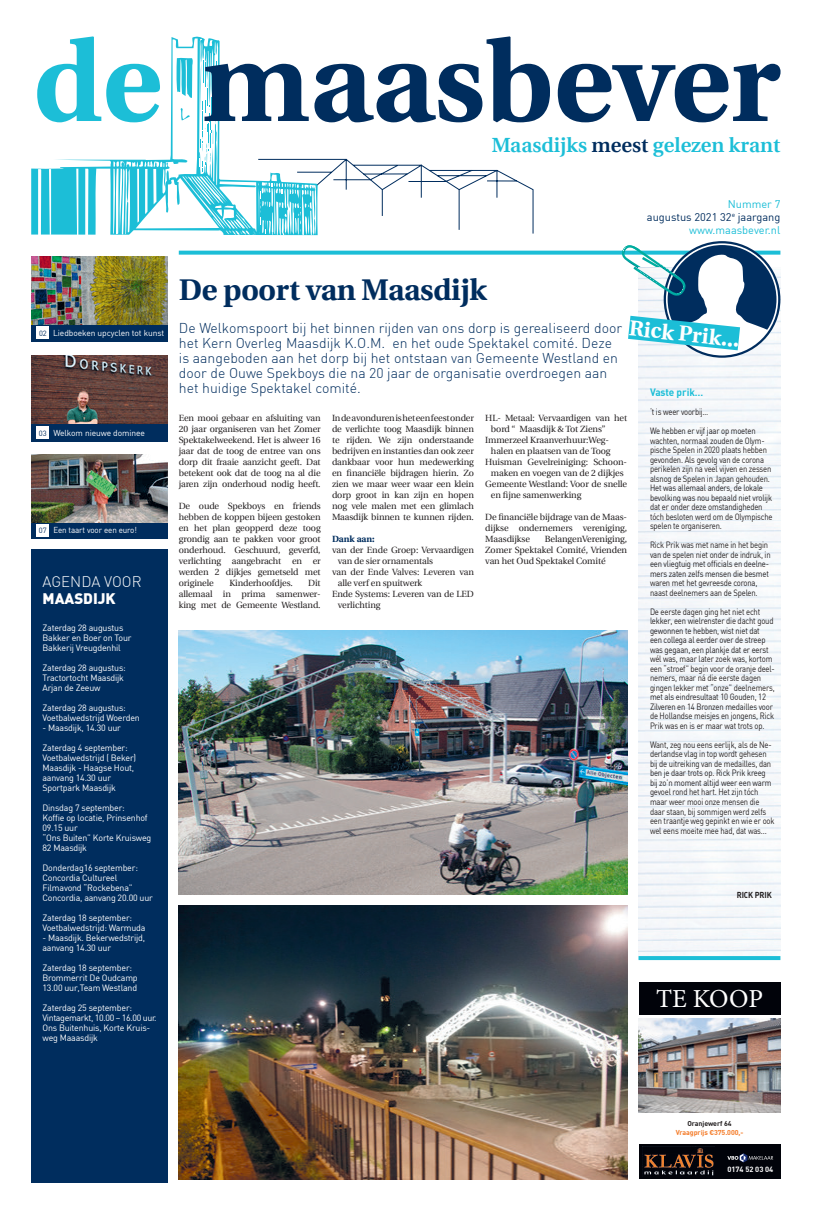
<style>
.page{position:relative;width:823px;height:1219px;background:#fff}
.page>*{position:absolute;margin:0;border:0;box-sizing:border-box;transform-origin:0 0}
.t1{font:700 114px "Utopia";color:#002d5e}
.t2{font:700 30px "Utopia";letter-spacing:-.01em;color:#002d5e}
.t3{font:26px "Minion Pro";letter-spacing:-.005em;color:#fff}
.t4{font:700 21.7px "Utopia";color:#fff}
.t5{font:600 20.5px "Utopia";color:#1cbed7}
.t6{font:300 15px "DIN";color:#fff}
.t7{font:900 15px "DIN";color:#fff}
.t8{font:300 14px/15px "DIN";color:#002d5e}
.t9{font:11px/13px "DIN";color:#1cbed7;text-align:right}
.t10{font:700 10.5px "DIN";letter-spacing:-.005em;color:#1cbed7;scale:.95 1}
.t11{font:9px/11px "Utopia";letter-spacing:-.01em;color:#231f20;text-align:justify}
.t12{font:9px/9.5px "DIN";letter-spacing:-.02em;color:#231f20;scale:.85 1}
.t13{font:9px/10px "DIN";letter-spacing:-.02em;color:#fff}
.t14{font:700 9px "Utopia";color:#002d5e}
.t15{font:8.5px "DIN";letter-spacing:-.01em;color:#fff}
.t16{font:8.5px "DIN";letter-spacing:-.01em;color:#fff;scale:.94 1}
.t17{font:700 8.5px "DIN";letter-spacing:-.01em;color:#231f20;scale:.9 1}
.t18{font:700 7.5px "DIN";color:#fff}
.t19{font:700 7px "DIN";letter-spacing:-.01em;color:#f47b28}
.t20{font:700 7px "DIN";letter-spacing:-.01em;color:#231f20}
.s1{color:#1cbed7}
.s2{color:#002d5e}
.s3{font-size:7.5px;color:#002d5e}
</style>
<div class="page">
<svg style="left:179px;top:251px;width:601px;height:4px;background:#30c3da"></svg>
<img style="left:638px;top:269px;width:141px;height:250px">
<svg style="left:603px;top:244px;width:174px;height:120px"></svg>
<div style="left:31px;top:521px;width:136px;height:18px;background:#002d5e"></div>
<div style="left:31px;top:424px;width:136px;height:18px;background:#002d5e"></div>
<div style="left:31px;top:324px;width:136px;height:18px;background:#002d5e"></div>
<div style="left:37px;top:427px;width:12px;height:12px;background:#fff"></div>
<div style="left:37px;top:524px;width:12px;height:12px;background:#fff"></div>
<div style="left:37px;top:327px;width:12px;height:12px;background:#fff"></div>
<svg style="left:31px;top:36px;width:168px;height:199px"></svg>
<svg style="left:76px;top:169px;width:2px;height:66px"></svg>
<svg style="left:85px;top:168px;width:3px;height:67px"></svg>
<svg style="left:95px;top:37px;width:438px;height:199px"></svg>
<svg style="left:49px;top:169px;width:2px;height:66px"></svg>
<svg style="left:38px;top:168px;width:3px;height:67px"></svg>
<svg style="left:638px;top:956px;width:142px;height:4px"></svg>
<div style="left:638px;top:1144px;width:142px;height:35px;background:#01030a"></div>
<div style="left:638px;top:982px;width:142px;height:33px;background:#01030a"></div>
<svg style="left:727px;top:1153px;width:45px;height:9px"></svg>
<img style="left:642px;top:1146px;width:72px;height:30px">
<img style="left:638px;top:1018px;width:142px;height:94px">
<div style="left:31px;top:550px;width:136px;height:633px;background:#002d5e"></div>
<img style="left:179px;top:630px;width:447px;height:264px">
<img style="left:179px;top:905px;width:447px;height:274px">
<img style="left:31px;top:355px;width:136px;height:69px">
<img style="left:31px;top:454px;width:136px;height:69px">
<img style="left:31px;top:256px;width:136px;height:69px">
<h1 class="t1" style="left:33px;top:17px;width:748px"><span class="s1">de</span> maasbever</h1>
<h3 class="t5" style="left:491px;top:133px;width:290px">Maasdijks <span class="s2">meest</span> gelezen krant</h3>
<p class="t9" style="left:646px;top:197px;width:135px">Nummer 7<br><span class="s2">augustus 2021 32</span><sup>e</sup> <span class="s2">jaargang </span>www.maasbever.nl</p>
<p class="t15" style="left:39px;top:327px;width:127px"><span class="s3">02</span> Liedboeken upcyclen tot kunst</p>
<p class="t15" style="left:39px;top:427px;width:108px"><span class="s3">03</span> Welkom nieuwe dominee</p>
<p class="t16" style="left:39px;top:525px;width:106px"><span class="s3">07</span> Een taart voor een euro!</p>
<h3 class="t6" style="left:43px;top:572px;width:100px">AGENDA VOOR</h3>
<h3 class="t7" style="left:43px;top:588px;width:74px">MAASDIJK</h3>
<p class="t13" style="left:42px;top:622px;width:91px">Zaterdag 28 augustus<br>Bakker en Boer on Tour<br>Bakkerij Vreugdenhil</p>
<p class="t13" style="left:42px;top:662px;width:85px">Zaterdag 28 augustus:<br>Tractortocht Maasdijk<br>Arjan de Zeeuw</p>
<p class="t13" style="left:42px;top:702px;width:99px">Zaterdag 28 augustus:<br>Voetbalwedstrijd Woerden</p>
<p class="t13" style="left:42px;top:722px;width:80px">- Maasdijk, 14.30 uur</p>
<p class="t13" style="left:42px;top:742px;width:95px">Zaterdag 4 september:<br>Voetbalwedstrijd ( Beker)<br>Maasdijk - Haagse Hout, aanvang 14.30 uur<br>Sportpark Maasdijk</p>
<p class="t13" style="left:42px;top:802px;width:110px">Dinsdag 7 september:<br>Koffie op locatie, Prinsenhof<br>09.15 uur<br>“Ons Buiten” Korte Kruisweg<br>82 Maasdijk</p>
<p class="t13" style="left:42px;top:862px;width:112px">Donderdag16 september:<br>Concordia Cultureel<br>Filmavond “Rockebena”<br>Concordia, aanvang 20.00 uur</p>
<p class="t13" style="left:42px;top:912px;width:104px">Zaterdag 18 september:<br>Voetbalwedstrijd: Warmuda</p>
<p class="t13" style="left:42px;top:932px;width:104px">- Maasdijk. Bekerwedstrijd, aanvang 14.30 uur</p>
<p class="t13" style="left:42px;top:962px;width:97px">Zaterdag 18 september:<br>Brommerrit De Oudcamp<br>13.00 uur,Team Westland</p>
<p class="t13" style="left:42px;top:1002px;width:116px">Zaterdag 25 september:<br>Vintagemarkt, 10.00 – 16.00 uur.<br>Ons Buitenhuis, Korte Kruis&shy;weg Maaasdijk</p>
<h2 class="t2" style="left:179px;top:272px;width:309px">De poort van Maasdijk</h2>
<h3 class="t4" style="left:630px;top:315px;width:112px;rotate:6deg">Rick Prik...</h3>
<p class="t8" style="left:179px;top:320px;width:444px">De Welkomspoort bij het binnen rijden van ons dorp is gerealiseerd door het Kern Overleg Maasdijk K.O.M. en het oude Spektakel comité. Deze is aangeboden aan het dorp bij het ontstaan van Gemeente Westland en door de Ouwe Spekboys die na 20 jaar de organisatie overdroegen aan het huidige Spektakel comité.</p>
<p class="t11" style="left:485px;top:413px;width:143px">HL- Metaal: Vervaardigen van het</p>
<p class="t11" style="left:490px;top:424px;width:116px">bord “ Maasdijk &amp; Tot Ziens”</p>
<p class="t11" style="left:485px;top:435px;width:125px">Immerzeel Kraanverhuur:Weg-</p>
<p class="t11" style="left:490px;top:446px;width:121px">halen en plaatsen van de Toog</p>
<p class="t11" style="left:485px;top:457px;width:143px">Huisman Gevelreiniging: Schoon-</p>
<p class="t11" style="left:490px;top:468px;width:134px">maken en voegen van de 2 dijkjes</p>
<p class="t11" style="left:485px;top:479px;width:143px">Gemeente Westland: Voor de snelle</p>
<p class="t11" style="left:490px;top:490px;width:92px">en fijne samenwerking</p>
<p class="t11" style="left:485px;top:512px;width:143px">De financiële bijdrage van de Maas&shy;dijkse ondernemers vereniging, Maasdijkse</p>
<p class="t10" style="left:649px;top:386px;width:58px">Vaste prik…</p>
<p class="t12" style="left:649px;top:402px;width:126px;line-height:19px">‘t is weer voorbij…<br>We hebben er vijf jaar op moeten</p>
<p class="t12" style="left:649px;top:436px;width:145px">wachten, normaal zouden de Olym&shy;pische Spelen in 2020 plaats hebben gevonden. Als gevolg van de corona perikelen zijn na veel vijven en zessen alsnog de Spelen in Japan gehouden.<br>Het was allemaal anders, de lokale bevolking was nou bepaald niet vrolijk dat er onder deze omstandigheden tóch besloten werd om de Olympische spelen te organiseren.</p>
<p class="t12" style="left:649px;top:540px;width:143px">Rick Prik was met name in het begin van de spelen niet onder de indruk, in een vliegtuig met officials en deelne&shy;mers zaten zelfs mensen die besmet waren met het gevreesde corona, naast deelnemers aan de Spelen.</p>
<p class="t12" style="left:649px;top:607px;width:148px">De eerste dagen ging het niet echt lekker, een wielrenster die dacht goud gewonnen te hebben, wist niet dat<br>een collega al eerder over de streep was gegaan, een plankje dat er eerst wél was, maar later zoek was, kortom een “stroef” begin voor de oranje deel&shy;nemers, maar ná die eerste dagen gingen lekker met “onze” deelnemers, met als eindresultaat 10 Gouden, 12<br>Zilveren en 14 Bronzen medailles voor de Hollandse meisjes en jongens, Rick Prik was en is er maar wat trots op.</p>
<p class="t12" style="left:649px;top:740px;width:148px">Want, zeg nou eens eerlijk, als de Ne&shy;derlandse vlag in top wordt gehesen bij de uitreiking van de medailles, dan ben je daar trots op. Rick Prik kreeg bij zo’n moment altijd weer een warm gevoel rond het hart. Het zijn tóch maar weer mooi onze mensen die daar staan, bij sommigen werd zelfs een traantje weg gepinkt en wie er ook wel eens moeite mee had, dat was...</p>
<p class="t11" style="left:332px;top:413px;width:143px">In de avonduren is het een feest onder de verlichte toog Maasdijk binnen te rijden. We zijn onderstaande bedrijven en instanties dan ook zeer dankbaar voor hun medewerking en financiële bijdragen hierin. Zo zien we maar weer waar een klein dorp groot in kan zijn en hopen nog vele malen met een glimlach Maasdijk binnen te kunnen rijden.</p>
<p class="t14" style="left:332px;top:534px;width:44px">Dank aan:</p>
<p class="t11" style="left:332px;top:545px;width:143px">van der Ende Groep: Vervaardigen</p>
<p class="t11" style="left:337px;top:556px;width:97px">van de sier ornamentals</p>
<p class="t11" style="left:332px;top:567px;width:143px">van der Ende Valves: Leveren van</p>
<p class="t11" style="left:337px;top:578px;width:86px">alle verf en spuitwerk</p>
<p class="t11" style="left:332px;top:589px;width:143px">Ende Systems: Leveren van de LED</p>
<p class="t11" style="left:337px;top:600px;width:44px">verlichting</p>
<p class="t11" style="left:179px;top:413px;width:143px">Een mooi gebaar en afsluiting van 20 jaar organiseren van het Zomer Spektakelweekend. Het is alweer 16 jaar dat de toog de entree van ons dorp dit fraaie aanzicht geeft. Dat betekent ook dat de toog na al die jaren zijn onderhoud nodig heeft.</p>
<p class="t11" style="left:179px;top:501px;width:143px">De oude Spekboys en friends hebben de koppen bijeen gestoken en het plan geopperd deze toog grondig aan te pakken voor groot onderhoud. Geschuurd, geverfd, verlichting aangebracht en er werden 2 dijkjes gemetseld met originele</p>
<p class="t11" style="left:485px;top:534px;width:143px;text-indent:59px">BelangenVereniging, Zomer Spektakel Comité, Vrienden van het Oud Spektakel Comité</p>
<p class="t11" style="left:229px;top:578px;width:65px">Kinderhoofdjes.</p>
<p class="t11" style="left:179px;top:578px;width:143px;text-indent:129px">Dit allemaal in prima samenwer&shy;king met de Gemeente Westland.</p>
<p class="t17" style="left:736px;top:889px;width:41px">RICK PRIK</p>
<h3 class="t3" style="left:655px;top:981px;width:108px">TE KOOP</h3>
<p class="t20" style="left:687px;top:1119px;width:46px">Oranjewerf 64</p>
<p class="t19" style="left:675px;top:1128px;width:69px">Vraagprijs €375.000,-</p>
<p class="t18" style="left:727px;top:1164px;width:47px">0174 52 03 04</p>
</div>
